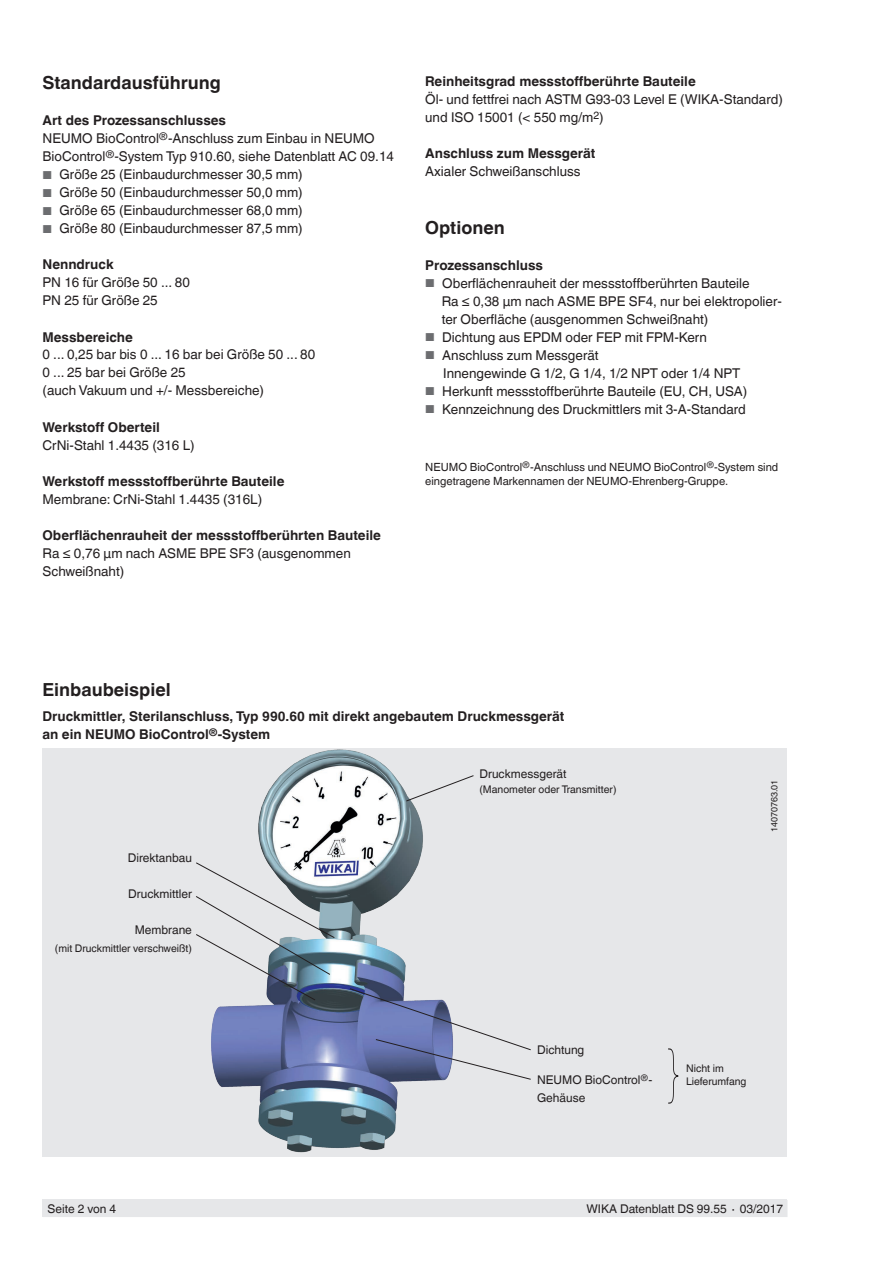
<style>
.page{position:relative;width:893px;height:1263px;background:#fff}
.page>*{position:absolute;margin:0;border:0;box-sizing:border-box;transform-origin:0 0}
.t1{font:700 18px "Helvetica World";color:#231f20}
.t2{font:13.5px/18px "Helvetica World";color:#231f20}
.t3{font:700 13.5px/18px "Helvetica World";color:#231f20}
.t4{font:12px/18px "Helvetica World";color:#231f20}
.t5{font:11.25px/14.2px "Helvetica World";color:#231f20}
.t6{font:10.5px/13.5px "Helvetica World";color:#231f20}
.t7{font:9px "Helvetica World";color:#231f20}
.s1{font-weight:700}
.s2{font-size:11.55px;color:#6c6d70}
</style>
<div class="page">
<div style="left:43px;top:1199px;width:744px;height:18px;background:#e6e7e9"></div>
<div style="left:43px;top:747px;width:744px;height:409px;background:#e6e7e9"></div>
<img style="left:206px;top:747px;width:253px;height:406px">
<svg style="left:668px;top:1048px;width:11px;height:56px"></svg>
<svg style="left:406px;top:775px;width:68px;height:26px"></svg>
<svg style="left:196px;top:862px;width:139px;height:138px"></svg>
<svg style="left:349px;top:988px;width:182px;height:92px"></svg>
<h1 class="t1" style="left:43px;top:73px;width:180px">Standardausführung</h1>
<p class="t2" style="left:43px;top:112px;width:353px"><span class="s1">Art des Prozessanschlusses<br></span>NEUMO BioControl<sup>®</sup>-Anschluss zum Einbau in NEUMO<br>BioControl<sup>®</sup>-System Typ 910.60, siehe Datenblatt AC 09.14</p>
<p class="t2" style="left:43px;top:166px;width:262px"><span class="s2">■</span> Größe 25 (Einbaudurchmesser 30,5 mm)</p>
<p class="t2" style="left:43px;top:184px;width:262px"><span class="s2">■</span> Größe 50 (Einbaudurchmesser 50,0 mm)</p>
<p class="t2" style="left:43px;top:202px;width:262px"><span class="s2">■</span> Größe 65 (Einbaudurchmesser 68,0 mm)</p>
<p class="t2" style="left:43px;top:220px;width:262px"><span class="s2">■</span> Größe 80 (Einbaudurchmesser 87,5 mm)</p>
<p class="t3" style="left:43px;top:256px;width:73px">Nenndruck</p>
<p class="t2" style="left:43px;top:274px;width:149px">PN 16 für Größe 50 ... 80<br>PN 25 für Größe 25</p>
<p class="t3" style="left:43px;top:328px;width:92px">Messbereiche</p>
<p class="t2" style="left:43px;top:346px;width:274px">0 ... 0,25 bar bis 0 ... 16 bar bei Größe 50 ... 80<br>0 ... 25 bar bei Größe 25<br>(auch Vakuum und +/- Messbereiche)</p>
<p class="t3" style="left:43px;top:418px;width:119px">Werkstoff Oberteil</p>
<p class="t2" style="left:43px;top:436px;width:154px">CrNi-Stahl 1.4435 (316 L)</p>
<p class="t3" style="left:43px;top:472px;width:243px">Werkstoff messstoffberührte Bauteile</p>
<p class="t2" style="left:43px;top:490px;width:221px">Membrane: CrNi-Stahl 1.4435 (316L)</p>
<p class="t3" style="left:43px;top:526px;width:340px">Oberflächenrauheit der messstoffberührten Bauteile</p>
<p class="t2" style="left:43px;top:544px;width:310px">Ra ≤ 0,76 µm nach ASME BPE SF3 (ausgenommen<br>Schweißnaht)</p>
<p class="t3" style="left:425px;top:73px;width:272px">Reinheitsgrad messstoffberührte Bauteile</p>
<p class="t2" style="left:425px;top:91px;width:359px">Öl- und fettfrei nach ASTM G93-03 Level E (WIKA-Standard) und ISO 15001 (&lt; 550 mg/m<sup>2</sup>)</p>
<p class="t3" style="left:425px;top:145px;width:172px">Anschluss zum Messgerät</p>
<p class="t2" style="left:425px;top:163px;width:157px">Axialer Schweißanschluss</p>
<h1 class="t1" style="left:425px;top:217px;width:81px">Optionen</h1>
<p class="t3" style="left:425px;top:256px;width:119px">Prozessanschluss</p>
<p class="t2" style="left:442px;top:274px;width:342px;text-indent:-16px"><span class="s2">■</span> Oberflächenrauheit der messstoffberührten Bauteile<br>Ra ≤ 0,38 µm nach ASME BPE SF4, nur bei elektropolier&shy;ter Oberfläche (ausgenommen Schweißnaht)</p>
<p class="t2" style="left:425px;top:328px;width:283px"><span class="s2">■</span> Dichtung aus EPDM oder FEP mit FPM-Kern</p>
<p class="t2" style="left:443px;top:346px;width:299px;text-indent:-18px"><span class="s2">■</span> Anschluss zum Messgerät<br>Innengewinde G 1/2, G 1/4, 1/2 NPT oder 1/4 NPT</p>
<p class="t2" style="left:425px;top:382px;width:324px"><span class="s2">■</span> Herkunft messstoffberührte Bauteile (EU, CH, USA)</p>
<p class="t2" style="left:425px;top:400px;width:322px"><span class="s2">■</span> Kennzeichnung des Druckmittlers mit 3-A-Standard</p>
<p class="t5" style="left:425px;top:459px;width:355px">NEUMO BioControl<sup>®</sup>-Anschluss und NEUMO BioControl<sup>®</sup>-System sind eingetragene Markennamen der NEUMO-Ehrenberg-Gruppe.</p>
<h1 class="t1" style="left:42px;top:679px;width:130px">Einbaubeispiel</h1>
<p class="t3" style="left:42px;top:707px;width:524px">Druckmittler, Sterilanschluss, Typ 990.60 mit direkt angebautem Druckmessgerät an ein NEUMO BioControl<sup>®</sup>-System</p>
<p class="t4" style="left:128px;top:849px;width:66px">Direktanbau</p>
<p class="t4" style="left:128px;top:885px;width:65px">Druckmittler</p>
<p class="t4" style="left:135px;top:921px;width:59px">Membrane</p>
<p class="t6" style="left:55px;top:942px;width:139px">(mit Druckmittler verschweißt)</p>
<p class="t4" style="left:479px;top:764px;width:89px">Druckmessgerät</p>
<p class="t6" style="left:479px;top:782px;width:139px">(Manometer oder Transmitter)</p>
<p class="t7" style="left:769px;top:832px;width:54px;rotate:-90deg">14070763.01</p>
<p class="t4" style="left:537px;top:1041px;width:49px">Dichtung</p>
<p class="t4" style="left:537px;top:1071px;width:117px">NEUMO BioControl<sup>®</sup>-<br>Gehäuse</p>
<p class="t6" style="left:686px;top:1061px;width:62px">Nicht im<br>Lieferumfang</p>
<p class="t4" style="left:48px;top:1200px;width:70px">Seite 2 von 4</p>
<p class="t4" style="left:586px;top:1200px;width:198px">WIKA Datenblatt DS 99.55 ∙ 03/2017</p>
</div>
